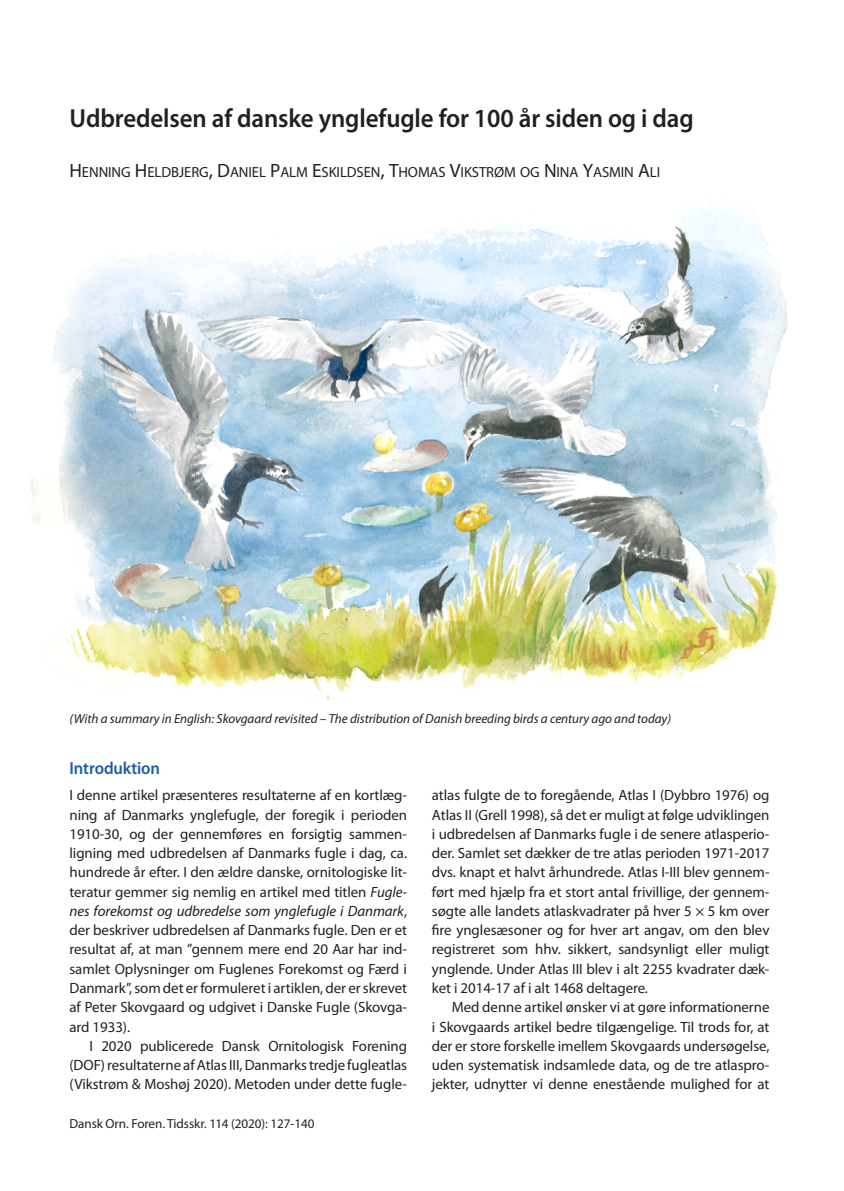
<style>
.page{position:relative;width:844px;height:1191px;background:#fff}
.page>*{position:absolute;margin:0;border:0;box-sizing:border-box;transform-origin:0 0}
.t1{font:600 26.25px "Myriad Pro";letter-spacing:-.005em;color:#231f20;scale:.95 1}
.t2{font:600 17.5px "Myriad Pro";letter-spacing:-.005em;color:#1f5ba5;scale:.95 1}
.t3{font:14.88px/19.2px "Myriad Pro";letter-spacing:-.005em;color:#231f20;text-align:justify}
.t4{font:14.7px "Myriad Pro";letter-spacing:-.005em;color:#231f20}
.t5{font:italic 13.12px "Myriad Pro";letter-spacing:-.005em;color:#231f20}
.t6{font:13.12px "Myriad Pro";letter-spacing:-.005em;color:#231f20}
.s1{font-size:19.25px}
.s2{font-size:21px}
.s3{font-style:italic}
</style>
<div class="page">
<img style="left:31px;top:201px;width:757px;height:499px">
<h1 class="t1" style="left:69px;top:101px;width:658px">Udbredelsen af danske ynglefugle for 100 år siden og i dag</h1>
<p class="t4" style="left:69px;top:163px;width:592px"><span class="s1">H</span>ENNING <span class="s1">H</span>ELDBJERG<span class="s2">,</span> <span class="s1">D</span>ANIEL <span class="s1">P</span>ALM <span class="s1">E</span>SKILDSEN<span class="s2">,</span> <span class="s1">T</span>HOMAS <span class="s1">V</span>IKSTRØM OG <span class="s1">N</span> INA <span class="s1">Y</span>ASMIN <span class="s1">A</span>LI</p>
<p class="t5" style="left:69px;top:710px;width:603px">(With a summary in English: Skovgaard revisited – The distribution of Danish breeding birds a century ago and today)</p>
<p class="t2" style="left:69px;top:757px;width:97px">Introduktion</p>
<p class="t3" style="left:69px;top:785px;width:339px">I denne artikel præsenteres resultaterne af en kortlæg&shy;ning af Danmarks ynglefugle, der foregik i perioden 1910-30, og der gennemføres en forsigtig sammen&shy;ligning med udbredelsen af Danmarks fugle i dag, ca. hundrede år efter. I den ældre danske, ornitologiske lit&shy;teratur gemmer sig nemlig en artikel med titlen <span class="s3">Fugle&shy;nes forekomst og udbredelse som ynglefugle i Danmark</span>, der beskriver udbredelsen af Danmarks fugle. Den er et resultat af, at man ”gennem mere end 20 Aar har ind&shy;samlet Oplysninger om Fuglenes Forekomst og Færd i Danmark”, som det er formuleret i artiklen, der er skrevet af Peter Skovgaard og udgivet i Danske Fugle (Skovga&shy;ard 1933).</p>
<p class="t3" style="left:69px;top:1036px;width:339px;text-indent:20px">I 2020 publicerede Dansk Ornitologisk Forening (DOF) resultaterne af Atlas III, Danmarks tredje fugleatlas (Vikstrøm &amp; Moshøj 2020). Metoden under dette fugle-</p>
<p class="t6" style="left:69px;top:1116px;width:246px">Dansk Orn. Foren. Tidsskr. 114 (2020): 127-140</p>
<p class="t3" style="left:432px;top:785px;width:339px">atlas fulgte de to foregående, Atlas I (Dybbro 1976) og Atlas II (Grell 1998), så det er muligt at følge udviklingen i udbredelsen af Danmarks fugle i de senere atlasperio&shy;der. Samlet set dækker de tre atlas perioden 1971-2017 dvs. knapt et halvt århundrede. Atlas I-III blev gennem&shy;ført med hjælp fra et stort antal frivillige, der gennem&shy;søgte alle landets atlaskvadrater på hver 5 × 5 km over fire ynglesæsoner og for hver art angav, om den blev registreret som hhv. sikkert, sandsynligt eller muligt ynglende. Under Atlas III blev i alt 2255 kvadrater dæk&shy;ket i 2014-17 af i alt 1468 deltagere.</p>
<p class="t3" style="left:432px;top:997px;width:339px;text-indent:20px">Med denne artikel ønsker vi at gøre informationerne i Skovgaards artikel bedre tilgængelige. Til trods for, at der er store forskelle imellem Skovgaards undersøgelse, uden systematisk indsamlede data, og de tre atlaspro&shy;jekter, udnytter vi denne enestående mulighed for at</p>
</div>
